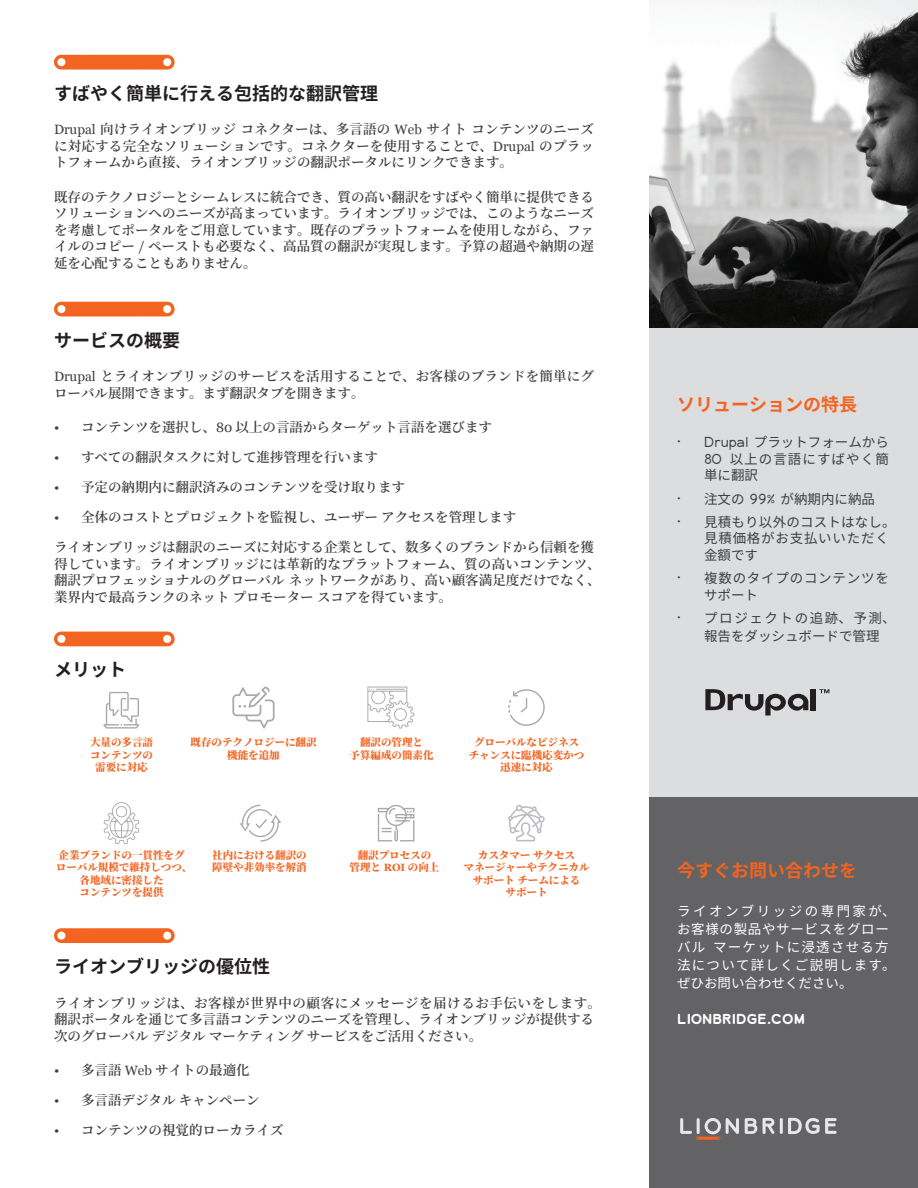
<style>
.page{position:relative;width:918px;height:1188px;background:#fff}
.page>*{position:absolute;margin:0;border:0;box-sizing:border-box;transform-origin:0 0}
.Lion_Section_Title{font:700 18px "Noto Sans CJ Kjp";color:#231f20}
.t1{font:700 18px "Noto Sans CJ Kjp";color:#f36421}
.Lion_Body{font:600 13.5px/16.5px "Noto Serif CJ Kjp";color:#3e3e3f}
.t2{font:13.5px/16.5px "Noto Sans CJ Kjp";letter-spacing:.015em;color:#3e3e3f}
.Lion_Contact_Us{font:13.5px/18px "Noto Sans CJ Kjp";letter-spacing:.09em;color:#fff}
.t3{font:13.5px/16.5px "Noto Sans CJ Kjp";letter-spacing:.055em;color:#3e3e3f}
.Lion_Contact_Us-2{font:700 13.5px "Lionbridge Sans";color:#fff}
.t4{font:900 10.5px/12.6px "Noto Serif CJ Kjp";color:#f36421;text-align:center}
.s1{font-family:"Georgia";font-weight:400}
.s2{font-family:"Georgia";font-weight:700}
.s3{font-family:"Lionbridge Sans";font-weight:300}
</style>
<div class="page">
<svg style="left:54px;top:55px;width:121px;height:15px;background:#f47539"></svg>
<svg style="left:54px;top:302px;width:121px;height:14px;background:#f37133"></svg>
<div style="left:649px;top:796px;width:269px;height:392px;background:#636366"></div>
<svg style="left:680px;top:1118px;width:157px;height:22px"></svg>
<div style="left:649px;top:224px;width:269px;height:572px;background:#dcdddf"></div>
<svg style="left:54px;top:632px;width:121px;height:14px;background:#f37133"></svg>
<svg style="left:54px;top:928px;width:121px;height:15px;background:#f47337"></svg>
<div style="left:811px;top:689px;width:5px;height:21px;background:#231f20"></div>
<svg style="left:820px;top:689px;width:9px;height:4px"></svg>
<svg style="left:705px;top:689px;width:103px;height:27px"></svg>
<svg style="left:103px;top:802px;width:37px;height:42px"></svg>
<svg style="left:367px;top:687px;width:47px;height:42px"></svg>
<svg style="left:232px;top:687px;width:43px;height:42px"></svg>
<svg style="left:239px;top:804px;width:42px;height:38px"></svg>
<svg style="left:103px;top:691px;width:36px;height:38px"></svg>
<svg style="left:377px;top:804px;width:38px;height:38px"></svg>
<svg style="left:508px;top:689px;width:37px;height:37px"></svg>
<svg style="left:508px;top:805px;width:37px;height:36px"></svg>
<img style="left:649px;top:0;width:269px;height:328px">
<p class="Lion_Section_Title" style="left:54px;top:83px;width:325px">すばやく簡単に行える包括的な翻訳管理</p>
<p class="Lion_Body" style="left:54px;top:121px;width:542px;text-align:justify"><span class="s1">Drupal</span> 向けライオンブリッジコネクターは、多言語の <span class="s1">Web</span> サイトコンテンツのニーズに対応する完全なソリューションです。コネクターを使用することで、<span class="s1">Drupal</span> のプラットフォームから直接、ライオンブリッジの翻訳ポータルにリンクできます。</p>
<p class="Lion_Body" style="left:54px;top:189px;width:542px;text-align:justify">既存のテクノロジーとシームレスに統合でき、質の高い翻訳をすばやく簡単に提供できるソリューションへのニーズが高まっています。ライオンブリッジでは、このようなニーズを考慮してポータルをご用意しています。既存のプラットフォームを使用しながら、ファイルのコピー <span class="s1">/</span> ペーストも必要なく、高品質の翻訳が実現します。予算の超過や納期の遅延を心配することもありません。</p>
<p class="Lion_Section_Title" style="left:54px;top:330px;width:127px">サービスの概要</p>
<p class="Lion_Body" style="left:54px;top:368px;width:542px"><span class="s1">Drupal</span> とライオンブリッジのサービスを活用することで、お客様のブランドを簡単にグローバル展開できます。まず翻訳タブを開きます。</p>
<p class="Lion_Body" style="left:54px;top:419px;width:440px"><span class="s1">•</span> コンテンツを選択し、<span class="s1">80</span> 以上の言語からターゲット言語を選びます</p>
<p class="Lion_Body" style="left:54px;top:449px;width:325px"><span class="s1">•</span> すべての翻訳タスクに対して進捗管理を行います</p>
<p class="Lion_Body" style="left:54px;top:479px;width:352px"><span class="s1">•</span> 予定の納期内に翻訳済みのコンテンツを受け取ります</p>
<p class="Lion_Body" style="left:54px;top:509px;width:464px"><span class="s1">•</span> 全体のコストとプロジェクトを監視し、ユーザーアクセスを管理します</p>
<p class="Lion_Body" style="left:54px;top:539px;width:548px">ライオンブリッジは翻訳のニーズに対応する企業として、数多くのブランドから信頼を獲得しています。ライオンブリッジには革新的なプラットフォーム、質の高いコンテンツ、翻訳プロフェッショナルのグローバルネットワークがあり、高い顧客満足度だけでなく、業界内で最高ランクのネットプロモータースコアを得ています。</p>
<p class="Lion_Section_Title" style="left:54px;top:660px;width:73px">メリット</p>
<p class="t4" style="left:90px;top:736px;width:64px">大量の多言語コンテンツの需要に対応</p>
<p class="t4" style="left:190px;top:736px;width:127px">既存のテクノロジーに翻訳</p>
<p class="t4" style="left:227px;top:749px;width:54px">機能を追加</p>
<p class="t4" style="left:350px;top:736px;width:85px">翻訳の管理と<br>予算編成の簡素化</p>
<p class="t4" style="left:474px;top:736px;width:106px">グローバルなビジネス</p>
<p class="t4" style="left:469px;top:749px;width:117px">チャンスに臨機応変かつ迅速に対応</p>
<p class="t4" style="left:56px;top:849px;width:138px">企業ブランドの一貫性をグローバル規模で維持しつつ、各地域に密接した</p>
<p class="t4" style="left:80px;top:886px;width:85px">コンテンツを提供</p>
<p class="t4" style="left:212px;top:849px;width:96px;text-align:left">社内における翻訳の障壁や非効率を解消</p>
<p class="t4" style="left:350px;top:849px;width:91px">翻訳プロセスの<br>管理と <span class="s2">ROI</span> の向上</p>
<p class="t4" style="left:464px;top:849px;width:127px">カスタマーサクセス<br>マネージャーやテクニカルサポートチームによる</p>
<p class="t4" style="left:506px;top:886px;width:43px">サポート</p>
<p class="Lion_Section_Title" style="left:54px;top:956px;width:217px">ライオンブリッジの優位性</p>
<p class="Lion_Body" style="left:54px;top:995px;width:548px">ライオンブリッジは、お客様が世界中の顧客にメッセージを届けるお手伝いをします。翻訳ポータルを通じて多言語コンテンツのニーズを管理し、ライオンブリッジが提供する次のグローバルデジタルマーケティングサービスをご活用ください。</p>
<p class="Lion_Body" style="left:54px;top:1062px;width:197px"><span class="s1">•</span> 多言語 <span class="s1">Web</span> サイトの最適化</p>
<p class="Lion_Body" style="left:54px;top:1092px;width:207px"><span class="s1">•</span> 多言語デジタルキャンペーン</p>
<p class="Lion_Body" style="left:54px;top:1122px;width:231px"><span class="s1">•</span> コンテンツの視覚的ローカライズ</p>
<p class="t1" style="left:677px;top:395px;width:181px">ソリューションの特長</p>
<p class="t2" style="left:704px;top:435px;width:186px;text-align:justify;text-indent:-27px"><span class="s3">• Drupal</span> プラットフォームから<span class="s3">80</span> 以上の言語にすばやく簡単に翻訳</p>
<p class="t2" style="left:677px;top:491px;width:199px"><span class="s3">•</span> 注文の <span class="s3">99%</span> が納期内に納品</p>
<p class="t2" style="left:704px;top:514px;width:193px;text-indent:-27px"><span class="s3">•</span> 見積もり以外のコストはなし。見積価格がお支払いいただく金額です</p>
<p class="t3" style="left:704px;top:570px;width:186px;text-indent:-27px"><span class="s3">•</span> 複数のタイプのコンテンツをサポート</p>
<p class="t2" style="left:704px;top:609px;width:193px;line-height:18px;text-indent:-27px"><span class="s3">•</span> プロジェクトの追跡、予測、報告をダッシュボードで管理</p>
<p class="t1" style="left:677px;top:860px;width:181px">今すぐお問い合わせを</p>
<p class="Lion_Contact_Us" style="left:677px;top:903px;width:220px">ライオンブリッジの専門家が、お客様の製品やサービスをグローバルマーケットに浸透させる方法について詳しくご説明します。ぜひお問い合わせください。</p>
<p class="Lion_Contact_Us-2" style="left:677px;top:1010px;width:129px">LIONBRIDGE.COM</p>
</div>
